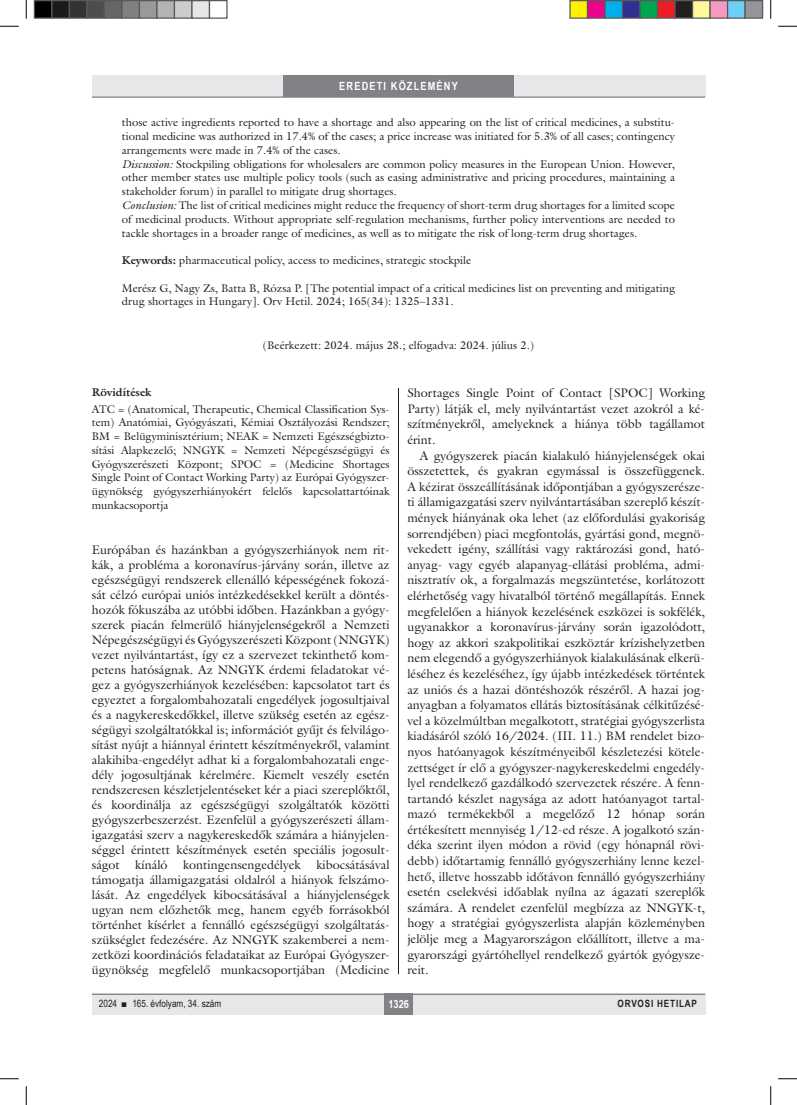
<style>
.page{position:relative;width:797px;height:1105px;background:#fff}
.page>*{position:absolute;margin:0;border:0;box-sizing:border-box;transform-origin:0 0}
.body-s{font:12.5px/15.6px "Galliard Reg";color:#231f20;text-align:justify}
.Body_tompa{font:12.5px/15px "Galliard Reg";color:#231f20}
.tompa_9_11_angol{font:11.25px/13.8px "Galliard Reg";color:#231f20;text-align:justify}
.tompa_9_11{font:11.25px/13.8px "Galliard Reg";color:#231f20}
.t1{font:700 11.25px "Arial Narrow";letter-spacing:.1em;color:#fff}
.roviditesek_cim{font:700 11.25px "Galliard Reg";color:#231f20}
.t2{font:10px "Arial Narrow";color:#231f20}
.t3{font:700 10px "Arial Narrow";letter-spacing:.08em;color:#231f20}
.s1{font-style:italic}
.s2{font-weight:700}
</style>
<div class="page">
<div style="left:92px;top:994px;width:613px;height:21px;background:#e6e7e9"></div>
<hr style="left:92px;top:994px;width:613px;height:1px;background:#808285">
<div style="left:384px;top:994px;width:29px;height:21px;background:#808285"></div>
<div style="left:92px;top:76px;width:613px;height:21px;background:#e6e7e9"></div>
<div style="left:283px;top:76px;width:230px;height:21px;background:#808285"></div>
<hr style="left:92px;top:96px;width:613px;height:2px;background:#808285">
<hr style="left:398px;top:118px;width:1px;height:856px;background:#231f20">
<div style="left:122px;top:118px;width:553px;height:270px;background:#fff"></div>
<svg style="left:0;top:25px;width:19px;height:2px"></svg>
<svg style="left:778px;top:25px;width:19px;height:2px"></svg>
<svg style="left:0;top:1078px;width:19px;height:1px"></svg>
<svg style="left:778px;top:1078px;width:19px;height:1px"></svg>
<svg style="left:25px;top:0;width:2px;height:19px"></svg>
<svg style="left:25px;top:1086px;width:2px;height:19px"></svg>
<svg style="left:770px;top:0;width:1px;height:19px"></svg>
<svg style="left:770px;top:1086px;width:1px;height:19px"></svg>
<div style="left:34px;top:1px;width:18px;height:17px;background:#000"></div>
<div style="left:34px;top:0;width:18px;height:19px;border:1px solid #595959"></div>
<div style="left:52px;top:1px;width:17px;height:17px;background:#1a1a1a"></div>
<div style="left:51px;top:0;width:19px;height:19px;border:1px solid #595959"></div>
<div style="left:69px;top:1px;width:18px;height:17px;background:#333"></div>
<div style="left:69px;top:0;width:19px;height:19px;border:1px solid #595959"></div>
<div style="left:87px;top:1px;width:17px;height:17px;background:#4d4d4d"></div>
<div style="left:86px;top:0;width:19px;height:19px;border:1px solid #595959"></div>
<div style="left:104px;top:1px;width:18px;height:17px;background:#666"></div>
<div style="left:104px;top:0;width:18px;height:19px;border:1px solid #595959"></div>
<div style="left:122px;top:1px;width:17px;height:17px;background:#808080"></div>
<div style="left:121px;top:0;width:19px;height:19px;border:1px solid #595959"></div>
<div style="left:139px;top:1px;width:18px;height:17px;background:#999"></div>
<div style="left:139px;top:0;width:19px;height:19px;border:1px solid #595959"></div>
<div style="left:157px;top:1px;width:17px;height:17px;background:#b3b3b3"></div>
<div style="left:156px;top:0;width:19px;height:19px;border:1px solid #595959"></div>
<div style="left:174px;top:1px;width:18px;height:17px;background:#ccc"></div>
<div style="left:174px;top:0;width:18px;height:19px;border:1px solid #595959"></div>
<div style="left:192px;top:1px;width:17px;height:17px;background:#e6e6e6"></div>
<div style="left:191px;top:0;width:19px;height:19px;border:1px solid #595959"></div>
<div style="left:209px;top:0;width:19px;height:19px;border:1px solid #595959"></div>
<div style="left:570px;top:1px;width:17px;height:17px;background:#fff101"></div>
<div style="left:569px;top:0;width:19px;height:19px;border:1px solid #595959"></div>
<div style="left:587px;top:1px;width:18px;height:17px;background:#ed028c"></div>
<div style="left:587px;top:0;width:18px;height:19px;border:1px solid #595959"></div>
<div style="left:605px;top:1px;width:17px;height:17px;background:#00aeef"></div>
<div style="left:604px;top:0;width:19px;height:19px;border:1px solid #595959"></div>
<div style="left:622px;top:1px;width:18px;height:17px;background:#2e3092"></div>
<div style="left:622px;top:0;width:18px;height:19px;border:1px solid #595959"></div>
<div style="left:640px;top:1px;width:17px;height:17px;background:#00a54f"></div>
<div style="left:639px;top:0;width:19px;height:19px;border:1px solid #595959"></div>
<div style="left:657px;top:1px;width:18px;height:17px;background:#ee1d23"></div>
<div style="left:657px;top:0;width:18px;height:19px;border:1px solid #595959"></div>
<div style="left:675px;top:1px;width:17px;height:17px;background:#231f20"></div>
<div style="left:674px;top:0;width:19px;height:19px;border:1px solid #595959"></div>
<div style="left:692px;top:1px;width:18px;height:17px;background:#fff79a"></div>
<div style="left:692px;top:0;width:18px;height:19px;border:1px solid #595959"></div>
<div style="left:710px;top:1px;width:17px;height:17px;background:#f499c2"></div>
<div style="left:709px;top:0;width:19px;height:19px;border:1px solid #595959"></div>
<div style="left:727px;top:1px;width:18px;height:17px;background:#6bcff6"></div>
<div style="left:727px;top:0;width:18px;height:19px;border:1px solid #595959"></div>
<div style="left:745px;top:1px;width:17px;height:17px;background:#939598"></div>
<div style="left:744px;top:0;width:19px;height:19px;border:1px solid #595959"></div>
<p class="t1" style="left:339px;top:77px;width:120px">EREDETI KÖZLEMÉNY</p>
<p class="tompa_9_11_angol" style="left:122px;top:116px;width:554px">those active ingredients reported to have a shortage and also appearing on the list of critical medicines, a substitu&shy;tional medicine was authorized in 17.4% of the cases; a price increase was initiated for 5.3% of all cases; contingency arrangements were made in 7.4% of the cases.</p>
<p class="tompa_9_11_angol" style="left:122px;top:157px;width:554px"><span class="s1">Discussion:</span> Stockpiling obligations for wholesalers are common policy measures in the European Union. However, other member states use multiple policy tools (such as easing administrative and pricing procedures, maintaining a stakeholder forum) in parallel to mitigate drug shortages.</p>
<p class="tompa_9_11_angol" style="left:122px;top:198px;width:554px"><span class="s1">Conclusion:</span> The list of critical medicines might reduce the frequency of short-term drug shortages for a limited scope of medicinal products. Without appropriate self-regulation mechanisms, further policy interventions are needed to tackle shortages in a broader range of medicines, as well as to mitigate the risk of long-term drug shortages.</p>
<p class="tompa_9_11_angol" style="left:122px;top:253px;width:351px"><span class="s2">Keywords:</span> pharmaceutical policy, access to medicines, strategic stockpile</p>
<p class="tompa_9_11" style="left:122px;top:281px;width:554px">Merész G, Nagy Zs, Batta B, Rózsa P. [The potential impact of a critical medicines list on preventing and mitigating drug shortages in Hungary]. Orv Hetil. 2024; 165(34): 1325–1331.</p>
<p class="tompa_9_11" style="left:263px;top:338px;width:273px">(Beérkezett: 2024. május 28.; elfogadva: 2024. július 2.)</p>
<p class="roviditesek_cim" style="left:92px;top:385px;width:61px">Rövidítések</p>
<p class="tompa_9_11" style="left:92px;top:402px;width:299px;text-align:justify">ATC = (Anatomical, Therapeutic, Chemical Classification Sys&shy;tem) Anatómiai, Gyógyászati, Kémiai Osztályozási Rendszer; BM = Belügyminisztérium; NEAK = Nemzeti Egészségbizto&shy;sítási Alapkezelő; NNGYK = Nemzeti Népegészségügyi és Gyógyszerészeti Központ; SPOC = (Medicine Shortages Single Point of Contact Working Party) az Európai Gyógyszer&shy;ügynökség gyógyszerhiányokért felelős kapcsolattartóinak munkacsoportja</p>
<p class="Body_tompa" style="left:92px;top:542px;width:299px">Európában és hazánkban a gyógyszerhiányok nem rit&shy;kák, a probléma a koronavírus-járvány során, illetve az egészségügyi rendszerek ellenálló képességének fokozá&shy;sát célzó európai uniós intézkedésekkel került a döntés&shy;hozók fókuszába az utóbbi időben. Hazánkban a gyógy&shy;szerek piacán felmerülő hiányjelenségekről a Nemzeti Népegészségügyi és Gyógyszerészeti Központ (NNGYK) vezet nyilvántartást, így ez a szervezet tekinthető kom&shy;petens hatóságnak. Az NNGYK érdemi feladatokat vé&shy;gez a gyógyszerhiányok kezelésében: kapcsolatot tart és egyeztet a forgalombahozatali engedélyek jogosultjaival és a nagykereskedőkkel, illetve szükség esetén az egész&shy;ségügyi szolgáltatókkal is; információt gyűjt és felvilágo&shy;sítást nyújt a hiánnyal érintett készítményekről, valamint alakihiba-engedélyt adhat ki a forgalombahozatali enge&shy;dély jogosultjának kérelmére. Kiemelt veszély esetén rendszeresen készletjelentéseket kér a piaci szereplőktől, és koordinálja az egészségügyi szolgáltatók közötti gyógyszerbeszerzést. Ezenfelül a gyógyszerészeti állam&shy;igazgatási szerv a nagykereskedők számára a hiányjelen&shy;séggel érintett készítmények esetén speciális jogosult&shy;ságot kínáló kontingensengedélyek kibocsátásával támogatja államigazgatási oldalról a hiányok felszámo&shy;lását. Az engedélyek kibocsátásával a hiányjelenségek ugyan nem előzhetők meg, hanem egyéb forrásokból történhet kísérlet a fennálló egészségügyi szolgáltatás&shy;szükséglet fedezésére. Az NNGYK szakemberei a nem&shy;zetközi koordinációs feladataikat az Európai Gyógyszer&shy;ügynökség megfelelő munkacsoportjában (Medicine</p>
<p class="Body_tompa" style="left:407px;top:385px;width:299px;line-height:15.6px;text-align:justify">Shortages Single Point of Contact [SPOC] Working Party) látják el, mely nyilvántartást vezet azokról a ké&shy;szítményekről, amelyeknek a hiánya több tagállamot érint.</p>
<p class="body-s" style="left:407px;top:447px;width:299px;text-indent:13px">A gyógyszerek piacán kialakuló hiányjelenségek okai összetettek, és gyakran egymással is összefüggenek.<br>A kézirat összeállításának időpontjában a gyógyszerésze&shy;ti államigazgatási szerv nyilvántartásában szereplő készít&shy;mények hiányának oka lehet (az előfordulási gyakoriság sorrendjében) piaci megfontolás, gyártási gond, megnö&shy;vekedett igény, szállítási vagy raktározási gond, ható&shy;anyag- vagy egyéb alapanyag-ellátási probléma, admi&shy;nisztratív ok, a forgalmazás megszüntetése, korlátozott elérhetőség vagy hivatalból történő megállapítás. Ennek megfelelően a hiányok kezelésének eszközei is sokfélék, ugyanakkor a koronavírus-járvány során igazolódott, hogy az akkori szakpolitikai eszköztár krízishelyzetben nem elegendő a gyógyszerhiányok kialakulásának elkerü&shy;léséhez és kezeléséhez, így újabb intézkedések történtek az uniós és a hazai döntéshozók részéről. A hazai jog&shy;anyagban a folyamatos ellátás biztosításának célkitűzésé&shy;vel a közelmúltban megalkotott, stratégiai gyógyszerlista kiadásáról szóló 16/2024. (III. 11.) BM rendelet bizo&shy;nyos hatóanyagok készítményeiből készletezési kötele&shy;zettséget ír elő a gyógyszer-nagykereskedelmi engedél - lyel rendelkező gazdálkodó szervezetek részére. A fenn&shy;tartandó készlet nagysága az adott hatóanyagot tartal&shy;mazó termékekből a megelőző 12 hónap során értékesített mennyiség 1/12-ed része. A jogalkotó szán&shy;déka szerint ilyen módon a rövid (egy hónapnál rövi&shy;debb) időtartamig fennálló gyógyszerhiány lenne kezel&shy;hető, illetve hosszabb időtávon fennálló gyógyszerhiány esetén cselekvési időablak nyílna az ágazati szereplők számára. A rendelet ezenfelül megbízza az NNGYK-t, hogy a stratégiai gyógyszerlista alapján közleményben jelölje meg a Magyarországon előállított, illetve a ma&shy;gyarországi gyártóhellyel rendelkező gyártók gyógysze&shy;reit.</p>
<p class="t2" style="left:99px;top:996px;width:124px">2024 ■ 165. évfolyam, 34. szám</p>
<p class="t1" style="left:388px;top:996px;width:22px">1326</p>
<p class="t3" style="left:617px;top:996px;width:81px">ORVOSI HETILAP</p>
</div>
